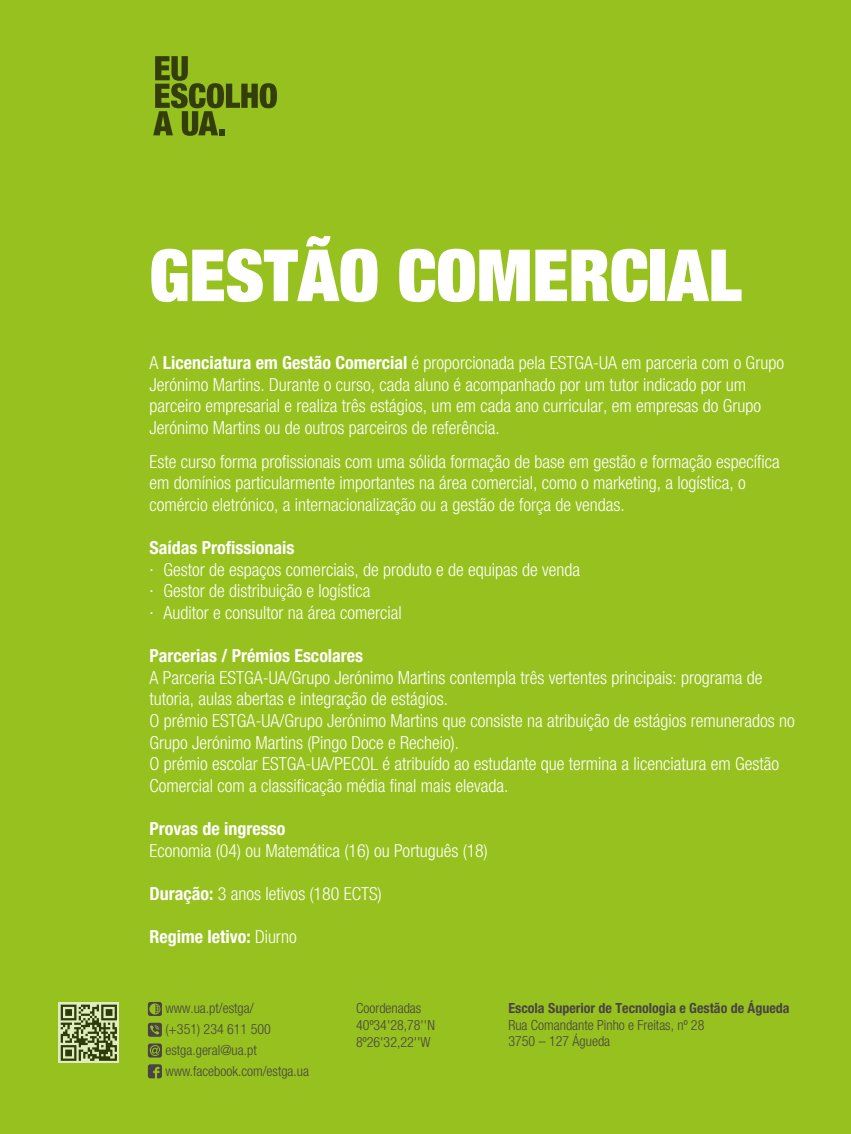
<style>
.page{position:relative;width:851px;height:1134px;background:#fff}
.page>*{position:absolute;margin:0;border:0;box-sizing:border-box;transform-origin:0 0}
.t1{font:900 condensed 72px "Helvetica Neue LT Std";color:#fff}
.t2{font:300 condensed 18px/21.6px "Helvetica Neue LT Std";color:#fff}
.t3{font:700 condensed 18px "Helvetica Neue LT Std";color:#fff}
.t4{font:300 condensed 14px/20.8px "Helvetica Neue LT Std";color:#4a4346}
.t5{font:700 condensed 14px "Helvetica Neue LT Std";color:#4a4346}
.s1{font-weight:700}
.s2{font-weight:300}
</style>
<div class="page">
<div style="left:0;top:0;width:850px;height:1134px;background:#96c11e"></div>
<svg style="left:148px;top:1064px;width:14px;height:14px"></svg>
<svg style="left:148px;top:1023px;width:14px;height:14px"></svg>
<svg style="left:148px;top:1002px;width:14px;height:14px"></svg>
<svg style="left:148px;top:1043px;width:14px;height:14px"></svg>
<svg style="left:58px;top:1002px;width:61px;height:61px"></svg>
<svg style="left:61px;top:1005px;width:56px;height:56px;background:#808c5b"></svg>
<h1 class="t1" style="left:149px;top:229px;width:594px">GESTÃO COMERCIAL</h1>
<p class="t2" style="left:149px;top:352px;width:636px">A <span class="s1">Licenciatura em Gestão Comercial</span> é proporcionada pela ESTGA-UA em parceria com o Grupo Jerónimo Martins. Durante o curso, cada aluno é acompanhado por um tutor indicado por um parceiro empresarial e realiza três estágios, um em cada ano curricular, em empresas do Grupo Jerónimo Martins ou de outros parceiros de referência.</p>
<p class="t2" style="left:149px;top:450px;width:632px">Este curso forma profissionais com uma sólida formação de base em gestão e formação específica em domínios particularmente importantes na área comercial, como o marketing, a logística, o comércio eletrónico, a internacionalização ou a gestão de força de vendas.</p>
<p class="t3" style="left:149px;top:537px;width:146px">Saídas Profissionais</p>
<p class="t2" style="left:149px;top:558px;width:432px">· Gestor de espaços comerciais, de produto e de equipas de venda · Gestor de distribuição e logística<br>· Auditor e consultor na área comercial</p>
<p class="t3" style="left:149px;top:645px;width:215px">Parcerias / Prémios Escolares</p>
<p class="t2" style="left:149px;top:666px;width:646px">A Parceria ESTGA-UA/Grupo Jerónimo Martins contempla três vertentes principais: programa de tutoria, aulas abertas e integração de estágios.<br>O prémio ESTGA-UA/Grupo Jerónimo Martins que consiste na atribuição de estágios remunerados no Grupo Jerónimo Martins (Pingo Doce e Recheio).<br>O prémio escolar ESTGA-UA/PECOL é atribuído ao estudante que termina a licenciatura em Gestão Comercial com a classificação média final mais elevada.</p>
<p class="t3" style="left:149px;top:818px;width:137px">Provas de ingresso</p>
<p class="t2" style="left:149px;top:839px;width:340px">Economia (04) ou Matemática (16) ou Português (18)</p>
<p class="t2" style="left:149px;top:882px;width:234px"><span class="s1">Duração:</span> 3 anos letivos (180 ECTS)</p>
<p class="t3" style="left:149px;top:926px;width:149px">Regime letivo: <span class="s2">Diurno</span></p>
<p class="t4" style="left:165px;top:998px;width:145px">www.ua.pt/estga/<br>(+351) 234 611 500 estga.geral@ua.pt www.facebook.com/estga.ua</p>
<p class="t5" style="left:508px;top:999px;width:283px">Escola Superior de Tecnologia e Gestão de Águeda</p>
<p class="t4" style="left:356px;top:1000px;width:80px;line-height:16.8px">Coordenadas<br>40º34'28,78''N<br>8º26'32,22''W</p>
<p class="t4" style="left:508px;top:1016px;width:197px;line-height:16.8px">Rua Comandante Pinho e Freitas, nº 28<br>3750 – 127 Águeda</p>
</div>
